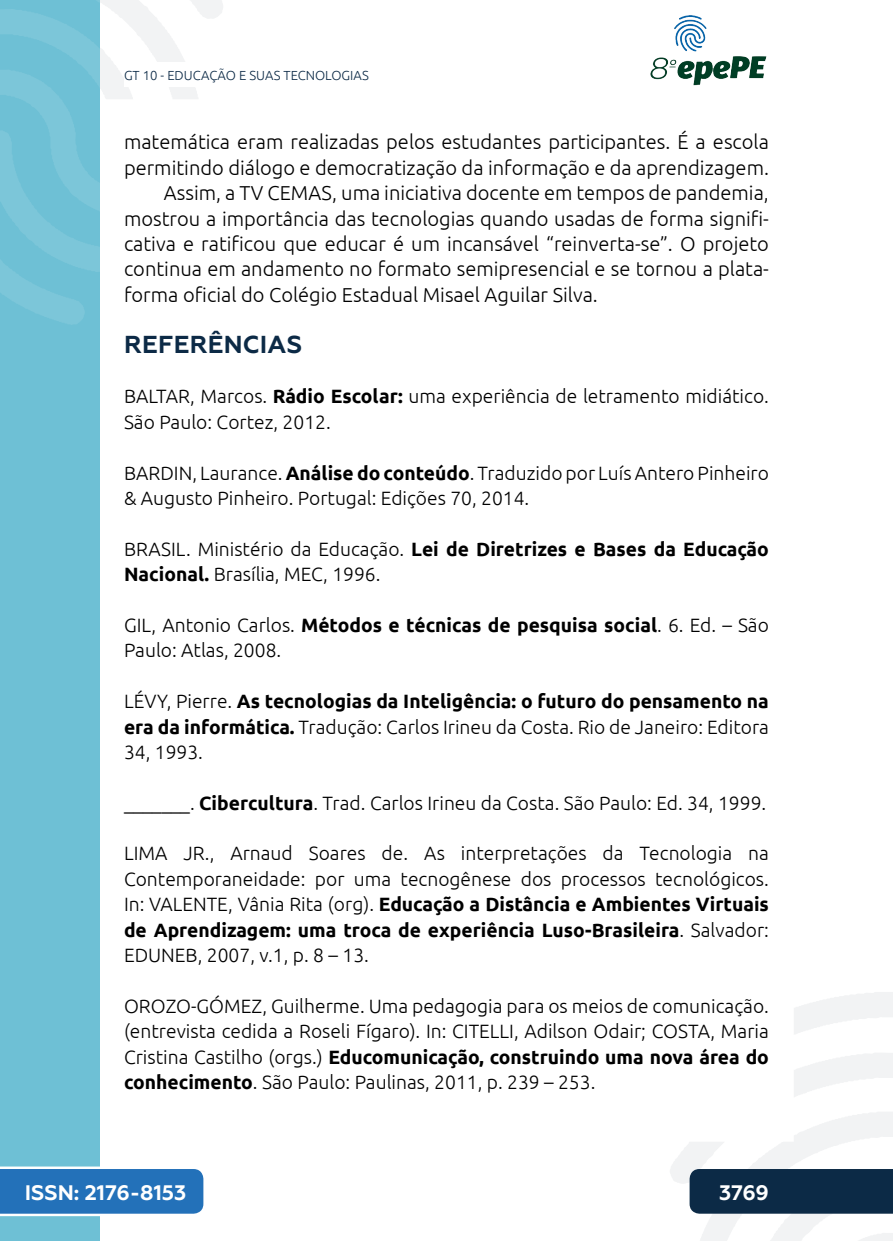
<style>
.page{position:relative;width:893px;height:1241px;background:#fff}
.page>*{position:absolute;margin:0;border:0;box-sizing:border-box;transform-origin:0 0}
._3_SUBTÍTULO{font:700 24.5px "Geometria";letter-spacing:.01em;color:#0c2a46}
.t1{font:700 21px "Geometria";color:#fff}
._5_CORPO{font:300 20.12px/25.4px "Ubuntu";color:#000}
._11_REFERENCIAS{font:300 19.25px/25.4px "Ubuntu";color:#000}
.t2{font:300 13.12px "Ubuntu";color:#0c2a46}
.s1{font-weight:700}
</style>
<div class="page">
<svg style="left:670px;top:992px;width:223px;height:248px"></svg>
<svg style="left:99px;top:0;width:124px;height:324px"></svg>
<img style="left:650px;top:15px;width:117px;height:71px">
<div style="left:0;top:0;width:99px;height:1240px;background:#6ec0d5"></div>
<svg style="left:0;top:0;width:99px;height:325px"></svg>
<svg style="left:0;top:1166px;width:203px;height:49px;background:#367dbf"></svg>
<div style="left:690px;top:1168px;width:203px;height:45px;background:#0c2a46"></div>
<div style="left:124px;top:62px;width:516px;height:25px;background:#fff"></div>
<p class="t2" style="left:124px;top:67px;width:246px">GT 10 - EDUCAÇÃO E SUAS TECNOLOGIAS</p>
<p class="_5_CORPO" style="left:124px;top:129px;width:646px">matemática eram realizadas pelos estudantes participantes. É a escola permitindo diálogo e democratização da informação e da aprendizagem.</p>
<p class="_5_CORPO" style="left:124px;top:180px;width:646px;text-align:justify;text-indent:40px">Assim, a TV CEMAS, uma iniciativa docente em tempos de pandemia, mostrou a importância das tecnologias quando usadas de forma signifi&shy;cativa e ratificou que educar é um incansável “reinverta-se”. O projeto continua em andamento no formato semipresencial e se tornou a plata&shy;forma oficial do Colégio Estadual Misael Aguilar Silva.</p>
<p class="_3_SUBTÍTULO" style="left:124px;top:329px;width:179px">REFERÊNCIAS</p>
<p class="_11_REFERENCIAS" style="left:124px;top:383px;width:646px">BALTAR, Marcos. <span class="s1">Rádio Escolar:</span> uma experiência de letramento midiático.<br>São Paulo: Cortez, 2012.</p>
<p class="_11_REFERENCIAS" style="left:124px;top:459px;width:646px">BARDIN, Laurance. <span class="s1">Análise do conteúdo</span>. Traduzido por Luís Antero Pinheiro &amp; Augusto Pinheiro. Portugal: Edições 70, 2014.</p>
<p class="_11_REFERENCIAS" style="left:124px;top:535px;width:646px">BRASIL. Ministério da Educação. <span class="s1">Lei de Diretrizes e Bases da Educação<br>Nacional.</span> Brasília, MEC, 1996.</p>
<p class="_11_REFERENCIAS" style="left:124px;top:611px;width:646px">GIL, Antonio Carlos. <span class="s1">Métodos e técnicas de pesquisa social</span>. 6. Ed. – São<br>Paulo: Atlas, 2008.</p>
<p class="_11_REFERENCIAS" style="left:124px;top:688px;width:646px;text-align:justify">LÉVY, Pierre. <span class="s1">As tecnologias da Inteligência: o futuro do pensamento na era da informática.</span> Tradução: Carlos Irineu da Costa. Rio de Janeiro: Editora 34, 1993.</p>
<p class="_11_REFERENCIAS" style="left:124px;top:789px;width:644px">_______. <span class="s1">Cibercultura</span>. Trad. Carlos Irineu da Costa. São Paulo: Ed. 34, 1999.</p>
<p class="_11_REFERENCIAS" style="left:124px;top:840px;width:646px;text-align:justify">LIMA JR., Arnaud Soares de. As interpretações da Tecnologia na Contemporaneidade: por uma tecnogênese dos processos tecnológicos.<br>In: VALENTE, Vânia Rita (org). <span class="s1">Educação a Distância e Ambientes Virtuais de Aprendizagem: uma troca de experiência Luso-Brasileira</span>. Salvador:<br>EDUNEB, 2007, v.1, p. 8 – 13.</p>
<p class="_11_REFERENCIAS" style="left:124px;top:992px;width:646px;text-align:justify">OROZO-GÓMEZ, Guilherme. Uma pedagogia para os meios de comunicação. (entrevista cedida a Roseli Fígaro). In: CITELLI, Adilson Odair; COSTA, Maria Cristina Castilho (orgs.) <span class="s1">Educomunicação, construindo uma nova área do conhecimento</span>. São Paulo: Paulinas, 2011, p. 239 – 253.</p>
<p class="t1" style="left:25px;top:1179px;width:163px">ISSN: 2176-8153</p>
<p class="t1" style="left:719px;top:1179px;width:51px">3769</p>
</div>
